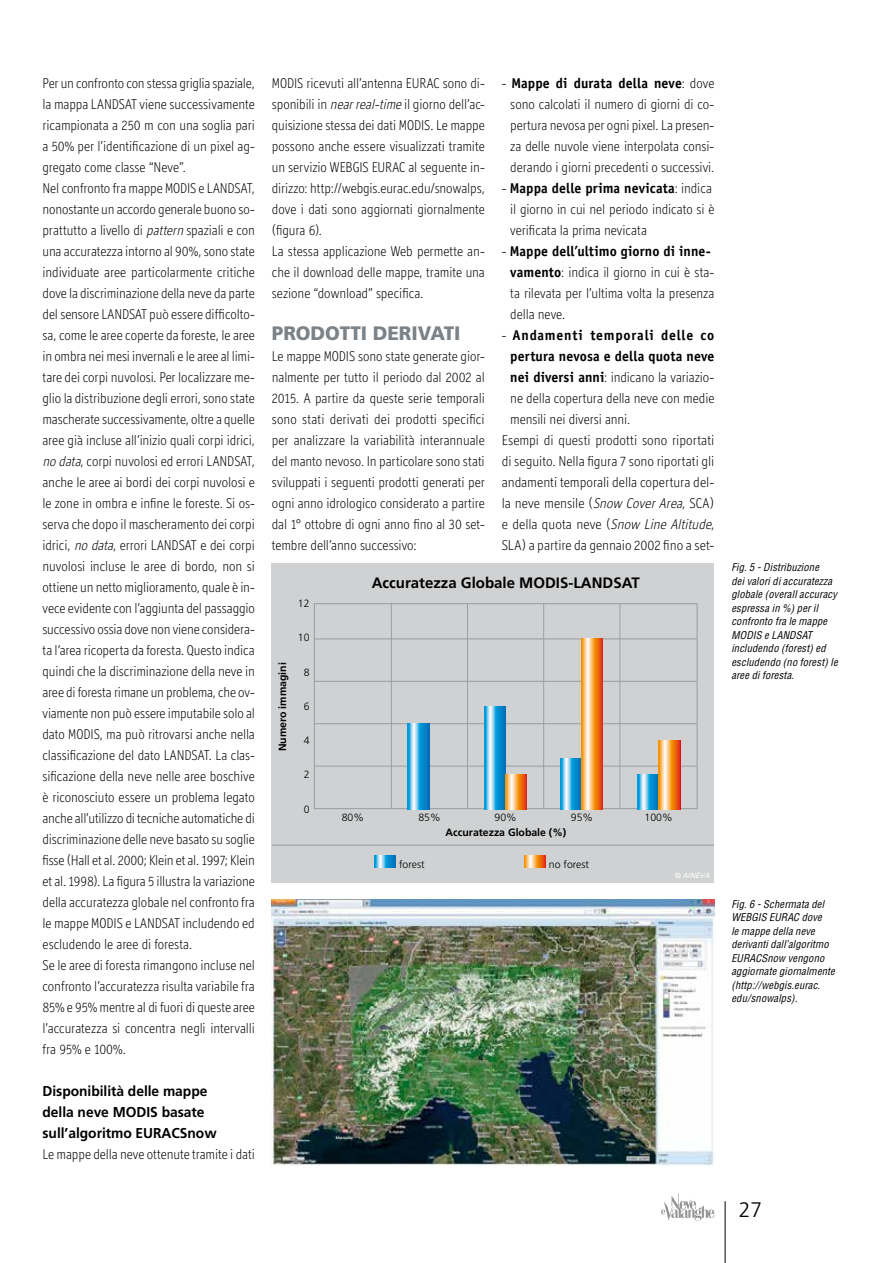
<style>
.page{position:relative;width:893px;height:1263px;background:#fff}
.page>*{position:absolute;margin:0;border:0;box-sizing:border-box;transform-origin:0 0}
.t1{font:300 21px "Frutiger";color:#000}
.t2{font:900 19.5px "Frutiger";letter-spacing:-.005em;color:#7c8388}
.t3{font:700 15.15px "Frutiger";color:#000}
.t4{font:300 14.25px/21px "Officina Display ITC";letter-spacing:-.005em;color:#000}
.t5{font:700 14.25px "Officina Sans";letter-spacing:.01em;color:#000}
.t6{font:700 14.25px/21px "Frutiger";letter-spacing:-.005em;color:#000}
.t7{font:700 14.25px/21px "Officina Sans";letter-spacing:.04em;color:#000;text-align:center}
.t8{font:italic condensed 10.5px/13.5px "Helvetica";letter-spacing:.015em;color:#000}
.t9{font:300 10.5px "Frutiger";color:#000}
.t10{font:700 10.5px "Frutiger";color:#000}
.t11{font:italic 7.5px "Frutiger";color:#fff}
.s1{font-style:italic}
.s2{font-family:"Officina Display ITC";font-weight:300}
.s3{font-family:"Officina Sans";font-weight:700}
</style>
<div class="page">
<div style="left:272px;top:563px;width:442px;height:319px;background:#d0d1d2"></div>
<div style="left:314px;top:603px;width:384px;height:206px;border:1px solid #9c9e9f"></div>
<hr style="left:314px;top:638px;width:383px;height:1px;background:#9c9e9f">
<hr style="left:314px;top:681px;width:383px;height:1px;background:#9c9e9f">
<hr style="left:314px;top:723px;width:383px;height:1px;background:#9c9e9f">
<hr style="left:314px;top:765px;width:383px;height:2px;background:#9c9e9f">
<hr style="left:391px;top:603px;width:1px;height:206px;background:#9c9e9f">
<hr style="left:467px;top:603px;width:1px;height:206px;background:#9c9e9f">
<hr style="left:543px;top:603px;width:1px;height:206px;background:#9c9e9f">
<hr style="left:619px;top:603px;width:1px;height:206px;background:#9c9e9f">
<svg style="left:408px;top:724px;width:21px;height:85px;background:#46acdd"></svg>
<svg style="left:484px;top:706px;width:21px;height:103px;background:#45addd"></svg>
<svg style="left:505px;top:775px;width:22px;height:34px"></svg>
<svg style="left:560px;top:758px;width:22px;height:51px"></svg>
<svg style="left:582px;top:638px;width:21px;height:171px;background:#f39d55"></svg>
<svg style="left:638px;top:775px;width:21px;height:34px"></svg>
<svg style="left:659px;top:740px;width:21px;height:69px"></svg>
<hr style="left:272px;top:844px;width:442px;height:2px;background:#9c9e9f">
<svg style="left:524px;top:855px;width:22px;height:13px"></svg>
<svg style="left:374px;top:855px;width:21px;height:13px"></svg>
<img style="left:272px;top:899px;width:442px;height:266px">
<hr style="left:725px;top:1201px;width:1px;height:62px;background:#000">
<svg style="left:661px;top:1193px;width:53px;height:27px"></svg>
<p class="t4" style="left:43px;top:72px;width:214px">Per un confronto con stessa griglia spaziale, la mappa LANDSAT viene successivamente ricampionata a 250 m con una soglia pari a 50% per l’identificazione di un pixel ag&shy;gregato come classe “Neve”.<br>Nel confronto fra mappe MODIS e LANDSAT, nonostante un accordo generale buono so&shy;prattutto a livello di <span class="s1">pattern</span> spaziali e con una accuratezza intorno al 90%, sono state individuate aree particolarmente critiche dove la discriminazione della neve da parte del sensore LANDSAT può essere difficolto&shy;sa, come le aree coperte da foreste, le aree in ombra nei mesi invernali e le aree al limi&shy;tare dei corpi nuvolosi. Per localizzare me&shy;glio la distribuzione degli errori, sono state mascherate successivamente, oltre a quelle aree già incluse all’inizio quali corpi idrici, <span class="s1">nodata</span>, corpi nuvolosi ed errori LANDSAT, anche le aree ai bordi dei corpi nuvolosi e le zone in ombra e infine le foreste. Si os&shy;serva che dopo il mascheramento dei corpi idrici, <span class="s1">nodata</span>, errori LANDSAT e dei corpi nuvolosi incluse le aree di bordo, non si ottiene un netto miglioramento, quale è in&shy;vece evidente con l’aggiunta del passaggio successivo ossia dove non viene considera&shy;ta l’area ricoperta da foresta. Questo indica quindi che la discriminazione della neve in aree di foresta rimane un problema, che ov&shy;viamente non può essere imputabile solo al dato MODIS, ma può ritrovarsi anche nella classificazione del dato LANDSAT. La clas&shy;sificazione della neve nelle aree boschive è riconosciuto essere un problema legato anche all’utilizzo di tecniche automatiche di discriminazione delle neve basato su soglie fisse (Hall et al. 2000; Klein et al. 1997; Klein et al. 1998). La figura 5 illustra la variazione della accuratezza globale nel confronto fra le mappe MODIS e LANDSAT includendo ed escludendo le aree di foresta.<br>Se le aree di foresta rimangono incluse nel confronto l’accuratezza risulta variabile fra 85% e 95% mentre al di fuori di queste aree l’accuratezza si concentra negli intervalli fra 95% e 100%.</p>
<p class="t6" style="left:43px;top:1080px;width:176px">Disponibilità delle mappe della neve MODIS basate sull’algoritmo EURACSnow</p>
<p class="t4" style="left:43px;top:1143px;width:214px">Le mappe della neve ottenute tramite i dati</p>
<p class="t4" style="left:272px;top:72px;width:214px">MODIS ricevuti all’antenna EURAC sono di&shy;sponibili in <span class="s1">nearreal-time</span>il giorno dell’ac&shy;quisizione stessa dei dati MODIS. Le mappe possono anche essere visualizzati tramite un servizio WEBGIS EURAC al seguente in&shy;dirizzo: http://webgis.eurac.edu/snowalps, dove i dati sono aggiornati giornalmente (figura 6).<br>La stessa applicazione Web permette an&shy;che il download delle mappe, tramite una sezione “download” specifica.</p>
<h2 class="t2" style="left:272px;top:321px;width:190px">PRODOTTI DERIVATI</h2>
<p class="t4" style="left:272px;top:345px;width:214px;text-align:justify">Le mappe MODIS sono state generate gior&shy;nalmente per tutto il periodo dal 2002 al 2015. A partire da queste serie temporali sono stati derivati dei prodotti specifici per analizzare la variabilità interannuale del manto nevoso. In particolare sono stati sviluppati i seguenti prodotti generati per ogni anno idrologico considerato a partire dal 1° ottobre di ogni anno fino al 30 set&shy;tembre dell’anno successivo:</p>
<p class="t5" style="left:502px;top:74px;width:214px"><span class="s2">-</span> Mappe di durata della neve<span class="s2">: dove</span></p>
<p class="t4" style="left:510px;top:93px;width:206px;text-align:justify">sono calcolati il numero di giorni di co&shy;pertura nevosa per ogni pixel. La presen&shy;za delle nuvole viene interpolata consi&shy;derando i giorni precedenti o successivi.</p>
<p class="t5" style="left:502px;top:179px;width:212px"><span class="s2">-</span> Mappa delle prima nevicata<span class="s2">: indica</span></p>
<p class="t4" style="left:510px;top:198px;width:206px">il giorno in cui nel periodo indicato si è verificata la prima nevicata</p>
<p class="t5" style="left:502px;top:242px;width:211px"><span class="s2">-</span> Mappe dell’ultimo giorno di inne-</p>
<p class="t4" style="left:510px;top:261px;width:206px;text-align:justify"><span class="s3">vamento</span>: indica il giorno in cui è sta&shy;ta rilevata per l’ultima volta la presenza della neve.</p>
<p class="t7" style="left:502px;top:324px;width:214px"><span class="s2">-</span> Andamenti temporali delle co pertura nevosa e della quota neve</p>
<p class="t4" style="left:510px;top:366px;width:206px"><span class="s3">nei diversi anni</span>: indicano la variazio-</p>
<p class="t4" style="left:510px;top:387px;width:206px">ne della copertura della neve con medie</p>
<p class="t4" style="left:510px;top:408px;width:121px">mensili nei diversi anni.</p>
<p class="t4" style="left:502px;top:429px;width:214px">Esempi di questi prodotti sono riportati</p>
<p class="t4" style="left:502px;top:450px;width:214px">di seguito. Nella figura 7 sono riportati gli</p>
<p class="t4" style="left:502px;top:471px;width:214px">andamenti temporali della copertura del-</p>
<p class="t4" style="left:502px;top:492px;width:214px">la neve mensile (<span class="s1">Snow CoverArea</span>, SCA)</p>
<p class="t4" style="left:502px;top:513px;width:214px">e d e l l a q u o t a n e v e ( <span class="s1">Snow Line Altitude</span>,</p>
<p class="t4" style="left:502px;top:534px;width:214px">SLA) a partire da gennaio 2002 fino a set-</p>
<p class="t10" style="left:276px;top:751px;width:90px;rotate:-90deg">Numero immagini</p>
<p class="t9" style="left:298px;top:597px;width:13px">12</p>
<p class="t9" style="left:298px;top:632px;width:13px">10</p>
<p class="t9" style="left:304px;top:666px;width:7px">8</p>
<p class="t9" style="left:304px;top:700px;width:7px">6</p>
<p class="t9" style="left:304px;top:734px;width:7px">4</p>
<p class="t9" style="left:304px;top:769px;width:7px">2</p>
<p class="t9" style="left:304px;top:803px;width:7px">0</p>
<p class="t3" style="left:372px;top:573px;width:269px">Accuratezza Globale MODIS-LANDSAT</p>
<p class="t9" style="left:342px;top:812px;width:24px">80%</p>
<p class="t9" style="left:418px;top:812px;width:24px">85%</p>
<p class="t9" style="left:495px;top:812px;width:24px">90%</p>
<p class="t9" style="left:571px;top:812px;width:24px">95%</p>
<p class="t9" style="left:645px;top:812px;width:30px">100%</p>
<p class="t10" style="left:446px;top:826px;width:122px">Accuratezza Globale (%)</p>
<p class="t9" style="left:399px;top:858px;width:27px">forest</p>
<p class="t9" style="left:549px;top:858px;width:42px">no forest</p>
<p class="t11" style="left:675px;top:871px;width:37px">© AINEVA</p>
<p class="t8" style="left:731px;top:561px;width:108px">Fig. 5 - Distribuzione<br>dei valori di accuratezza globale (overall accuracy espressa in %) per il confronto fra le mappe<br>MODIS e LANDSAT includendo (forest) ed escludendo (no forest) le aree di foresta.</p>
<p class="t8" style="left:731px;top:897px;width:105px">Fig. 6 - Schermata del<br>WEBGIS EURAC dove<br>le mappe della neve derivanti dall’algoritmo<br>EURACSnow vengono aggiornate giornalmente (http://webgis.eurac. edu/snowalps).</p>
<h1 class="t1" style="left:739px;top:1198px;width:25px">27</h1>
</div>
